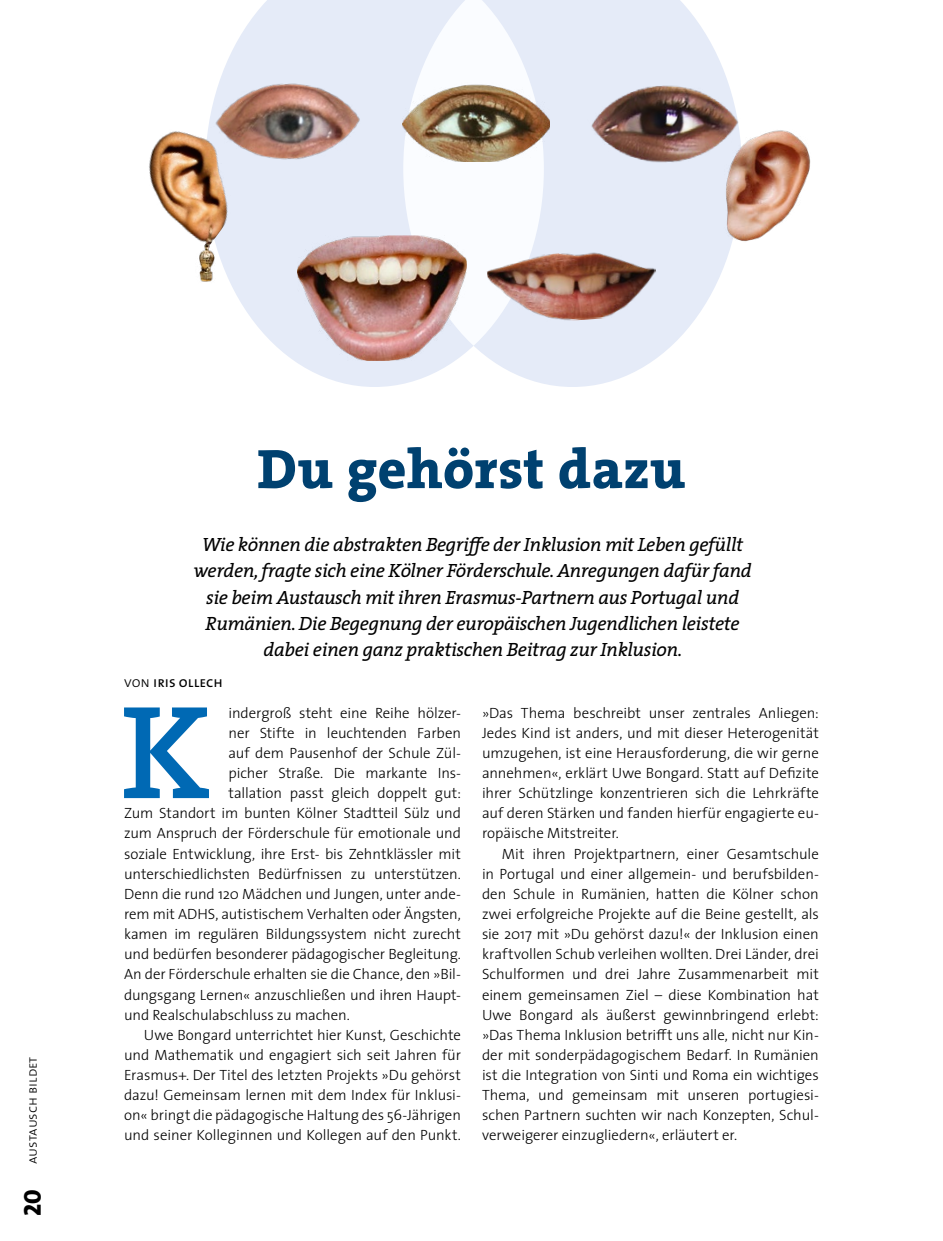
<style>
.page{position:relative;width:943px;height:1241px;background:#fff}
.page>*{position:absolute;margin:0;border:0;box-sizing:border-box;transform-origin:0 0}
.t1{font:600 134.05px "The Serif";color:#0069b4}
.t2{font:800 56px "The Serif";letter-spacing:.005em;color:#004170}
.t3{font:24.5px "The Sans Extra Bold Caps";color:#000}
.t4{font:italic 19.25px/26.2px "The Serif";letter-spacing:-.02em;color:#000;text-align:center}
.t5{font:300 14.88px/20.1px "The Sans";letter-spacing:-.005em;color:#000;text-align:justify}
.t6{font:14.88px "The Sans Regular Caps";color:#000}
.t7{font:14px "The Sans Light Caps";color:#000}
.s1{font-family:"The Sans Light Caps"}
</style>
<div class="page">
<svg style="left:223px;top:0;width:180px;height:387px;fill:#e5ebf8"></svg>
<svg style="left:403px;top:0;width:328px;height:387px;fill:#e5ebf8"></svg>
<img style="left:722px;top:130px;width:89px;height:115px">
<img style="left:149px;top:131px;width:87px;height:121px">
<img style="left:194px;top:243px;width:34px;height:49px">
<img style="left:403px;top:82px;width:146px;height:79px">
<img style="left:204px;top:72px;width:160px;height:97px">
<img style="left:584px;top:70px;width:167px;height:106px">
<img style="left:298px;top:236px;width:168px;height:125px">
<img style="left:486px;top:247px;width:173px;height:79px">
<p class="t7" style="left:24px;top:1163px;width:109px;rotate:-90deg">austausch bildet</p>
<h3 class="t3" style="left:12px;top:1215px;width:29px;rotate:-90deg">20</h3>
<h2 class="t2" style="left:257px;top:422px;width:430px">Du gehörst dazu</h2>
<p class="t4" style="left:193px;top:530px;width:559px">Wie können die abstrakten Begriffe der Inklusion mit Leben gefüllt werden, fragte sich eine Kölner Förderschule. Anregungen dafür fand sie beim Austausch mit ihren Erasmus-Partnern aus Portugal und Rumänien. Die Begegnung der europäischen Jugendlichen leistete dabei einen ganz praktischen Beitrag zur Inklusion.</p>
<p class="t6" style="left:124px;top:674px;width:100px"><span class="s1">von</span> iris ollech</p>
<h1 class="t1" style="left:121px;top:640px;width:93px">K</h1>
<p class="t5" style="left:228px;top:701px;width:234px">indergroß steht eine Reihe hölzer-</p>
<p class="t5" style="left:228px;top:722px;width:234px">ner Stifte in leuchtenden Farben</p>
<p class="t5" style="left:228px;top:742px;width:234px">auf dem Pausenhof der Schule Zül-</p>
<p class="t5" style="left:228px;top:762px;width:234px">picher Straße. Die markante Ins-</p>
<p class="t5" style="left:228px;top:782px;width:234px">tallation passt gleich doppelt gut:</p>
<p class="t5" style="left:124px;top:802px;width:338px">Zum Standort im bunten Kölner Stadtteil Sülz und</p>
<p class="t5" style="left:124px;top:822px;width:338px">zum Anspruch der Förderschule für emotionale und</p>
<p class="t5" style="left:124px;top:842px;width:338px">soziale Entwicklung, ihre Erst- bis Zehntklässler mit</p>
<p class="t5" style="left:124px;top:862px;width:337px">unterschiedlichsten Bedürfnissen zu unterstützen.</p>
<p class="t5" style="left:124px;top:883px;width:338px">Denn die rund 120 Mädchen und Jungen, unter ande-</p>
<p class="t5" style="left:124px;top:903px;width:338px">rem mit ADHS, autistischem Verhalten oder Ängsten,</p>
<p class="t5" style="left:124px;top:923px;width:338px">kamen im regulären Bildungssystem nicht zurecht</p>
<p class="t5" style="left:124px;top:943px;width:337px">und bedürfen besonderer pädagogischer Begleitung.</p>
<p class="t5" style="left:124px;top:963px;width:338px">An der Förderschule erhalten sie die Chance, den »Bil-</p>
<p class="t5" style="left:124px;top:983px;width:338px">dungsgang Lernen« anzuschließen und ihren Haupt-</p>
<p class="t5" style="left:124px;top:1003px;width:225px">und Realschulabschluss zu machen.</p>
<p class="t5" style="left:144px;top:1023px;width:318px">Uwe Bongard unterrichtet hier Kunst, Geschichte</p>
<p class="t5" style="left:124px;top:1044px;width:338px">und Mathematik und engagiert sich seit Jahren für</p>
<p class="t5" style="left:124px;top:1064px;width:338px">Erasmus+. Der Titel des letzten Projekts »Du gehörst</p>
<p class="t5" style="left:124px;top:1084px;width:338px">dazu! Gemeinsam lernen mit dem Index für Inklusi-</p>
<p class="t5" style="left:124px;top:1104px;width:338px">on« bringt die pädagogische Haltung des 56-Jährigen</p>
<p class="t5" style="left:124px;top:1124px;width:337px">und seiner Kolleginnen und Kollegen auf den Punkt.</p>
<p class="t5" style="left:482px;top:701px;width:338px">»Das Thema beschreibt unser zentrales Anliegen:<br>Jedes Kind ist anders, und mit dieser Heterogenität umzugehen, ist eine Herausforderung, die wir gerne annehmen«, erklärt Uwe Bongard. Statt auf Defizite ihrer Schützlinge konzentrieren sich die Lehrkräfte auf deren Stärken und fanden hierfür engagierte eu&shy;ropäische Mitstreiter.</p>
<p class="t5" style="left:482px;top:842px;width:338px;text-indent:20px">Mit ihren Projektpartnern, einer Gesamtschule in Portugal und einer allgemein- und berufsbilden&shy;den Schule in Rumänien, hatten die Kölner schon zwei erfolgreiche Projekte auf die Beine gestellt, als sie 2017 mit »Du gehörst dazu!« der Inklusion einen kraftvollen Schub verleihen wollten. Drei Länder, drei Schulformen und drei Jahre Zusammenarbeit mit einem gemeinsamen Ziel – diese Kombination hat Uwe Bongard als äußerst gewinnbringend erlebt: »Das Thema Inklusion betrifft uns alle, nicht nur Kin&shy;der mit sonderpädagogischem Bedarf. In Rumänien ist die Integration von Sinti und Roma ein wichtiges Thema, und gemeinsam mit unseren portugiesi&shy;schen Partnern suchten wir nach Konzepten, Schul&shy;verweigerer einzugliedern«, erläutert er.</p>
</div>
